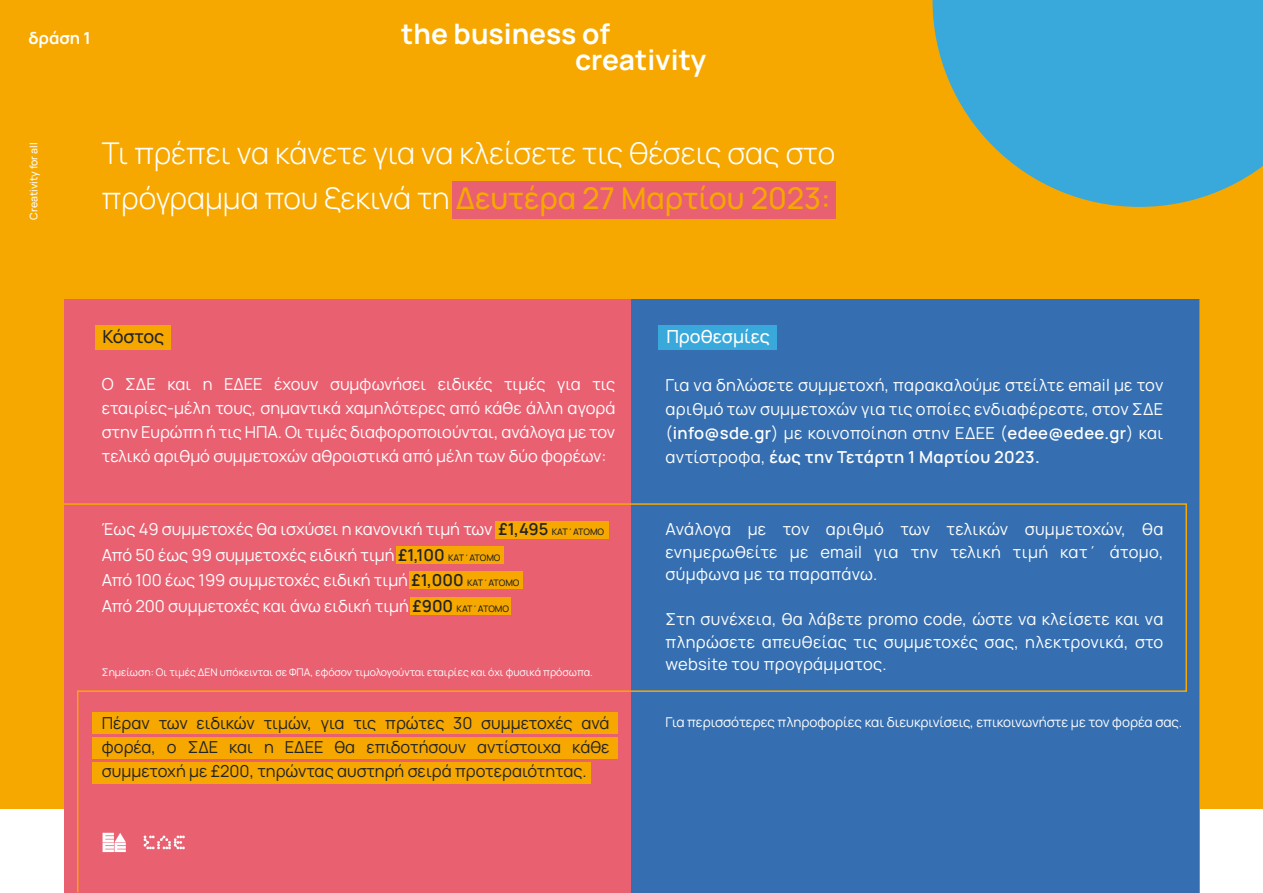
<style>
.page{position:relative;width:1263px;height:893px;background:#fff}
.page>*{position:absolute;margin:0;border:0;box-sizing:border-box;transform-origin:0 0}
.t1{font:300 30px/45px "Manrope";color:#fff}
.t2{font:700 28.2px/26.2px "Manrope";color:#fff}
.t3{font:500 18px "Manrope";color:#fff}
.t4{font:500 18px "Manrope";letter-spacing:-.02em;color:#232323}
.t5{font:16.5px/24px "Manrope";color:#fff;text-align:justify}
.t6{font:16.5px/24px "Manrope";color:#232323;text-align:justify}
.t7{font:700 16.5px "Manrope";color:#fff}
.t8{font:13.5px "Manrope";letter-spacing:-.005em;color:#fff}
.t9{font:10.5px "Manrope";color:#fff}
.t10{font:500 10.5px "Manrope";color:#fff}
.s1{font-weight:500;color:#f6a800}
.s2{font-weight:600;color:#232323}
.s3{font-weight:500;font-size:9px;color:#232323}
.s4{font-weight:600}
</style>
<div class="page">
<div style="left:0;top:0;width:1263px;height:809px;background:#f6a800"></div>
<div style="left:64px;top:299px;width:1135px;height:594px;background:#e96071"></div>
<div style="left:631px;top:299px;width:568px;height:594px;background:#356fb1"></div>
<svg style="left:932px;top:0;width:331px;height:207px;fill:#39a9dc"></svg>
<svg style="left:64px;top:503px;width:1123px;height:390px"></svg>
<div style="left:452px;top:181px;width:383px;height:38px;background:#e96071"></div>
<div style="left:96px;top:326px;width:75px;height:24px;background:#f6a800"></div>
<div style="left:658px;top:326px;width:119px;height:24px;background:#39a9dc"></div>
<div style="left:495px;top:521px;width:113px;height:18px;background:#f6a800"></div>
<div style="left:396px;top:546px;width:108px;height:18px;background:#f6a800"></div>
<div style="left:409px;top:571px;width:113px;height:18px;background:#f6a800"></div>
<div style="left:410px;top:597px;width:101px;height:18px;background:#f6a800"></div>
<div style="left:92px;top:712px;width:525px;height:21px;background:#f6a800"></div>
<div style="left:92px;top:737px;width:525px;height:22px;background:#f6a800"></div>
<div style="left:92px;top:763px;width:499px;height:21px;background:#f6a800"></div>
<p class="t7" style="left:28px;top:26px;width:64px">δράση 1</p>
<h2 class="t2" style="left:575px;top:19px;width:133px;text-indent:-174px">the business of creativity</h2>
<p class="t10" style="left:26px;top:220px;width:79px;rotate:-90deg">Creativity for all</p>
<h1 class="t1" style="left:102px;top:129px;width:735px">Τι πρέπει να κάνετε για να κλείσετε τις θέσεις σας στο πρόγραμμα που ξεκινά τη <span class="s1">Δευτέρα 27 Μαρτίου 2023:</span></h1>
<p class="t4" style="left:103px;top:324px;width:63px">Κόστος</p>
<p class="t5" style="left:102px;top:371px;width:515px">Ο ΣΔΕ και η ΕΔΕΕ έχουν συμφωνήσει ειδικές τιμές για τις εταιρίες-μέλη τους, σημαντικά χαμηλότερες από κάθε άλλη αγορά στην Ευρώπη ή τις ΗΠΑ. Οι τιμές διαφοροποιούνται, ανάλογα με τον τελικό αριθμό συμμετοχών αθροιστικά από μέλη των δύο φορέων:</p>
<p class="t5" style="left:102px;top:516px;width:504px;line-height:25.5px;text-align:left">Έως 49 συμμετοχές θα ισχύσει η κανονική τιμή των <span class="s2">£1,495</span> <span class="s3">ΚΑΤ΄ΑΤΟΜΟ </span>Από 50 έως 99 συμμετοχές ειδική τιμή <span class="s2">£1,100</span> <span class="s3">ΚΑΤ΄ΑΤΟΜΟ<br></span>Από 100 έως 199 συμμετοχές ειδική τιμή <span class="s2">£1,000</span> <span class="s3">ΚΑΤ΄ΑΤΟΜΟ<br></span>Από 200 συμμετοχές και άνω ειδική τιμή <span class="s2">£900</span> <span class="s3">ΚΑΤ΄ΑΤΟΜΟ</span></p>
<p class="t9" style="left:102px;top:665px;width:492px">Σημείωση: Οι τιμές ΔΕΝ υπόκεινται σε ΦΠΑ, εφόσον τιμολογούνται εταιρίες και όχι φυσικά πρόσωπα.</p>
<p class="t6" style="left:102px;top:710px;width:509px">Πέραν των ειδικών τιμών, για τις πρώτες 30 συμμετοχές ανά φορέα, ο ΣΔΕ και η ΕΔΕΕ θα επιδοτήσουν αντίστοιχα κάθε συμμετοχή με £200, τηρώντας αυστηρή σειρά προτεραιότητας.</p>
<p class="t3" style="left:666px;top:324px;width:105px">Προθεσμίες</p>
<p class="t5" style="left:665px;top:373px;width:499px">Για να δηλώσετε συμμετοχή, παρακαλούμε στείλτε email με τον αριθμό των συμμετοχών για τις οποίες ενδιαφέρεστε, στον ΣΔΕ (<span class="s4">info@sde.gr</span>) με κοινοποίηση στην ΕΔΕΕ (<span class="s4">edee@edee.gr</span>) και αντίστροφα, <span class="s4">έως την Τετάρτη 1 Μαρτίου 2023.</span></p>
<p class="t5" style="left:665px;top:517px;width:499px;line-height:22.5px">Ανάλογα με τον αριθμό των τελικών συμμετοχών, θα ενημερωθείτε με email για την τελική τιμή κατ΄ άτομο, σύμφωνα με τα παραπάνω.</p>
<p class="t5" style="left:665px;top:607px;width:499px;line-height:22.5px">Στη συνέχεια, θα λάβετε promo code, ώστε να κλείσετε και να πληρώσετε απευθείας τις συμμετοχές σας, ηλεκτρονικά, στο website του προγράμματος.</p>
<p class="t8" style="left:665px;top:712px;width:518px">Για περισσότερες πληροφορίες και διευκρινίσεις, επικοινωνήστε με τον φορέα σας.</p>
</div>
